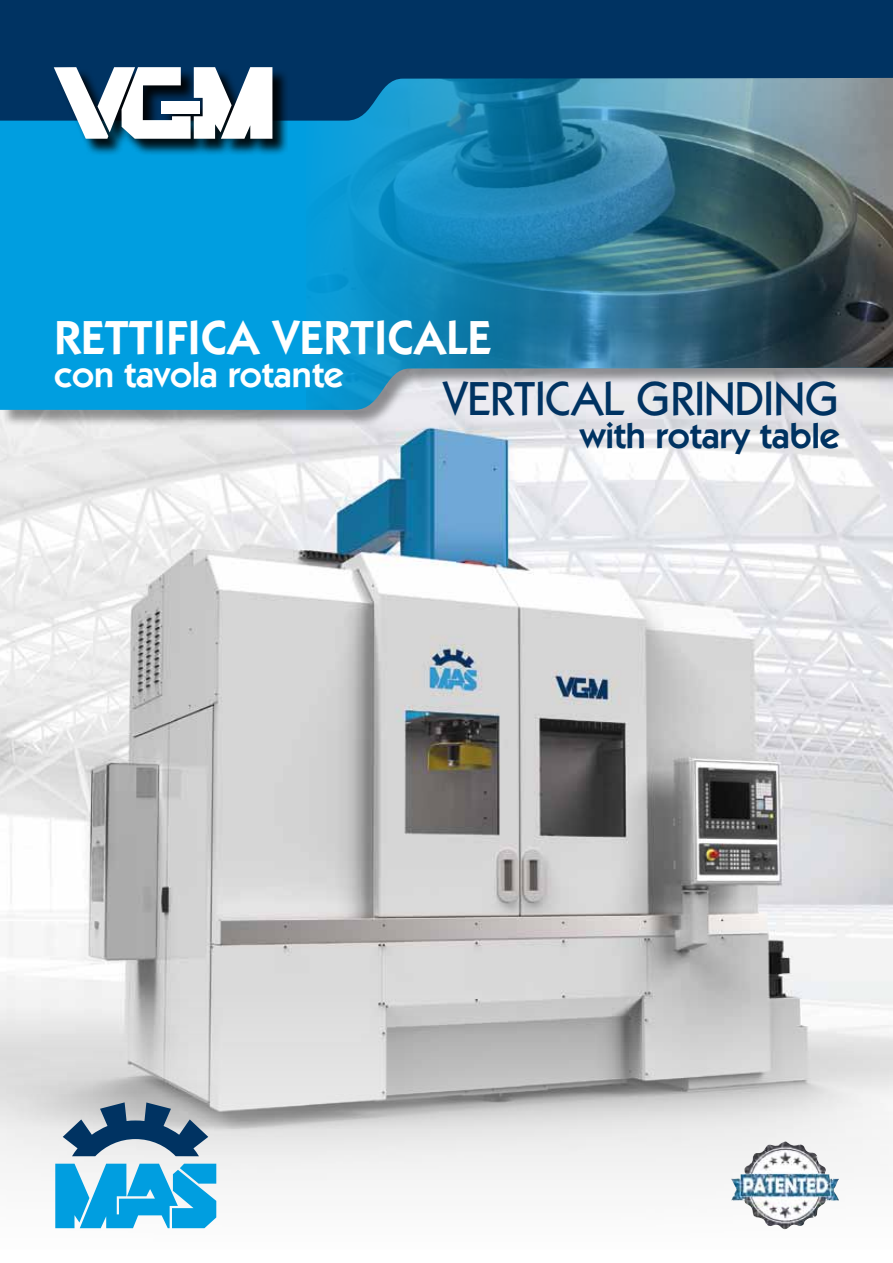
<style>
.page{position:relative;width:893px;height:1263px;background:#fff}
.page>*{position:absolute;margin:0;border:0;box-sizing:border-box;transform-origin:0 0}
.t1{font:600 48px "Itc Kabel";color:#fff}
.t2{font:500 48px "Itc Kabel";letter-spacing:-.01em;color:#003362}
.t3{font:600 36px "Itc Kabel";color:#fff}
.t4{font:600 36px "Itc Kabel";color:#003362}
</style>
<div class="page">
<img style="left:0;top:410px;width:893px;height:820px">
<div style="left:1px;top:0;width:892px;height:427px;background:#000;opacity:.4"></div>
<div style="left:0;top:121px;width:307px;height:289px;background:#009ee0"></div>
<img style="left:307px;top:121px;width:586px;height:289px">
<svg style="left:0;top:0;width:893px;height:121px;background:#134a75"></svg>
<svg style="left:55px;top:1164px;width:161px;height:64px"></svg>
<svg style="left:63px;top:1102px;width:145px;height:54px;background:#6b859c"></svg>
<img style="left:731px;top:1141px;width:108px;height:88px">
<div style="left:55px;top:68px;width:233px;height:88px;background:#000;opacity:.9"></div>
<svg style="left:54px;top:67px;width:218px;height:72px"></svg>
<p class="t1" style="left:54px;top:310px;width:439px">RETTIFICA VERTICALE</p>
<p class="t3" style="left:54px;top:354px;width:291px">con tavola rotante</p>
<p class="t2" style="left:444px;top:370px;width:398px">VERTICAL GRINDING</p>
<p class="t4" style="left:580px;top:414px;width:261px">with rotary table</p>
</div>
